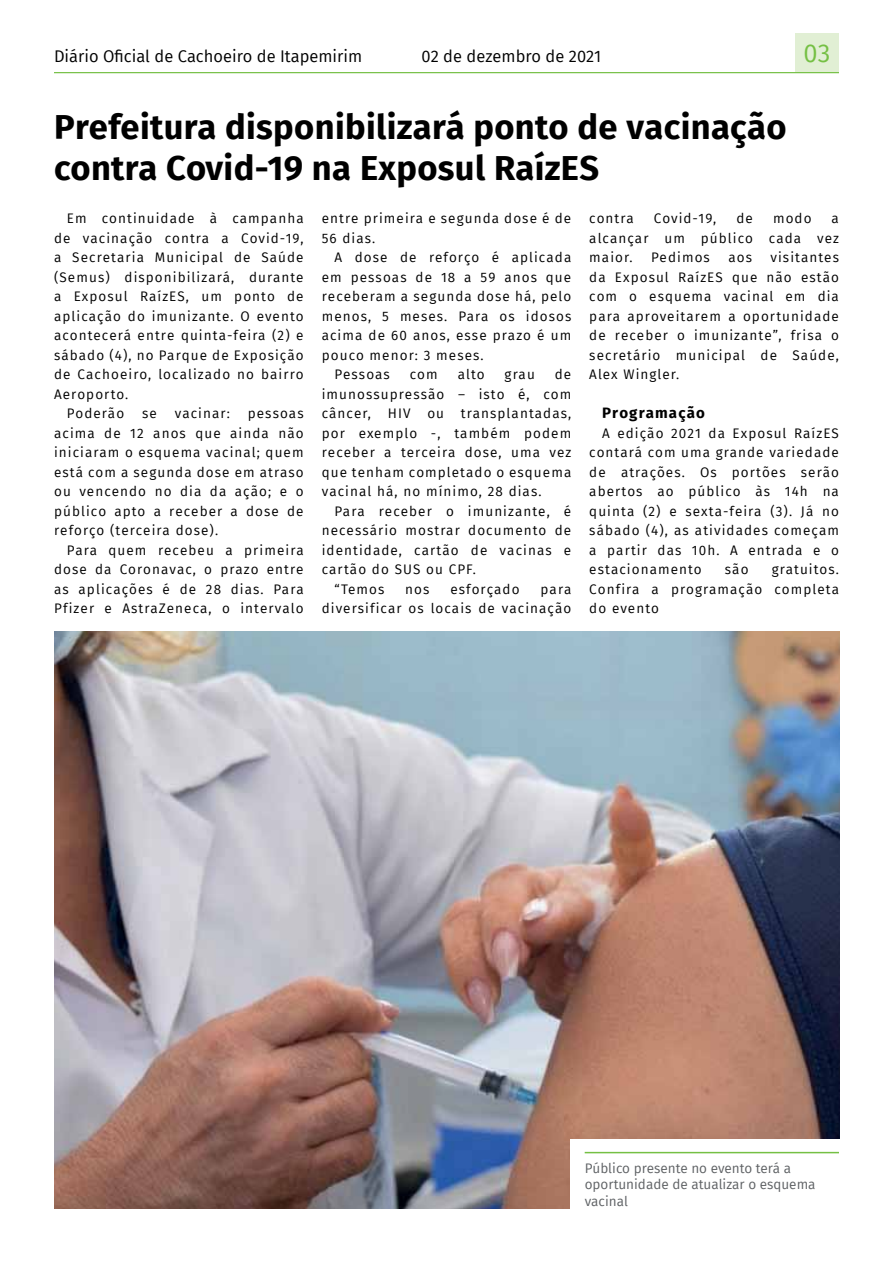
<style>
.page{position:relative;width:893px;height:1263px;background:#fff}
.page>*{position:absolute;margin:0;border:0;box-sizing:border-box;transform-origin:0 0}
.t1{font:700 34.5px/41.4px "Fira Sans";letter-spacing:.01em;color:#000}
.t2{font:25.5px "Fira Sans";color:#75c044}
.t3{font:16.5px "Fira Sans";color:#000}
.t4{font:700 15px "Fira Sans";letter-spacing:.08em;color:#000}
.t5{font:13.5px/19.5px "Fira Sans";letter-spacing:.08em;color:#000;text-align:justify}
.t6{font:13.5px/16.6px "Fira Sans";color:#5e6164}
</style>
<div class="page">
<div style="left:795px;top:33px;width:44px;height:40px;background:#e1efd4"></div>
<hr style="left:54px;top:72px;width:785px;height:1px;background:#75c044">
<img style="left:54px;top:631px;width:785px;height:578px">
<div style="left:570px;top:1138px;width:282px;height:71px;background:#fff"></div>
<hr style="left:585px;top:1152px;width:254px;height:1px;background:#75c044">
<p class="t3" style="left:54px;top:43px;width:310px">Diário Oficial de Cachoeiro de Itapemirim</p>
<p class="t3" style="left:422px;top:43px;width:181px">02 de dezembro de 2021</p>
<h2 class="t2" style="left:804px;top:34px;width:28px">03</h2>
<h1 class="t1" style="left:54px;top:103px;width:734px">Prefeitura disponibilizará ponto de vacinação contra Covid-19 na Exposul RaízES</h1>
<p class="t5" style="left:67px;top:209px;width:238px">Em continuidade à campanha</p>
<p class="t5" style="left:54px;top:228px;width:251px">de vacinação contra a Covid-19,</p>
<p class="t5" style="left:54px;top:248px;width:251px">a Secretaria Municipal de Saúde</p>
<p class="t5" style="left:54px;top:267px;width:251px">(Semus) disponibilizará, durante</p>
<p class="t5" style="left:54px;top:287px;width:251px">a Exposul RaízES, um ponto de</p>
<p class="t5" style="left:54px;top:306px;width:251px">aplicação do imunizante. O evento</p>
<p class="t5" style="left:54px;top:325px;width:251px">acontecerá entre quinta-feira (2) e</p>
<p class="t5" style="left:54px;top:345px;width:251px">sábado (4), no Parque de Exposição</p>
<p class="t5" style="left:54px;top:364px;width:251px">de Cachoeiro, localizado no bairro</p>
<p class="t5" style="left:54px;top:384px;width:76px">Aeroporto.</p>
<p class="t5" style="left:67px;top:403px;width:59px">Poderão</p>
<p class="t5" style="left:142px;top:403px;width:16px">se</p>
<p class="t5" style="left:175px;top:403px;width:57px">vacinar:</p>
<p class="t5" style="left:322px;top:208px;width:251px">entre primeira e segunda dose é de<br>56 dias.</p>
<p class="t5" style="left:334px;top:247px;width:238px">A dose de reforço é aplicada</p>
<p class="t5" style="left:322px;top:267px;width:251px">em pessoas de 18 a 59 anos que</p>
<p class="t5" style="left:322px;top:286px;width:251px">receberam a segunda dose há, pelo</p>
<p class="t5" style="left:322px;top:306px;width:251px">menos, 5 meses. Para os idosos</p>
<p class="t5" style="left:322px;top:325px;width:251px">acima de 60 anos, esse prazo é um</p>
<p class="t5" style="left:322px;top:345px;width:163px">pouco menor: 3 meses.</p>
<p class="t5" style="left:334px;top:364px;width:57px">Pessoas</p>
<p class="t5" style="left:410px;top:364px;width:29px">com</p>
<p class="t5" style="left:458px;top:364px;width:28px">alto</p>
<p class="t5" style="left:505px;top:364px;width:32px">grau</p>
<p class="t5" style="left:589px;top:208px;width:46px">contra</p>
<p class="t5" style="left:654px;top:208px;width:64px">Covid-19,</p>
<p class="t5" style="left:736px;top:208px;width:18px">de</p>
<p class="t5" style="left:773px;top:208px;width:40px">modo</p>
<p class="t5" style="left:589px;top:208px;width:251px;text-indent:242px">a alcançar um público cada vez maior.</p>
<p class="t5" style="left:589px;top:247px;width:251px;text-indent:181px">visitantes da Exposul RaízES que não estão com o esquema vacinal em dia para aproveitarem a oportunidade de receber o imunizante”, frisa o secretário municipal de Saúde, Alex Wingler.</p>
<p class="t4" style="left:602px;top:400px;width:104px">Programação</p>
<p class="t5" style="left:589px;top:423px;width:251px;text-indent:13px">A edição 2021 da Exposul RaízES contará com uma grande variedade de atrações. Os portões serão abertos ao público às 14h na quinta (2) e sexta-feira (3). Já no sábado (4), as atividades começam a partir das 10h. A entrada e o estacionamento</p>
<p class="t5" style="left:651px;top:247px;width:60px">Pedimos</p>
<p class="t5" style="left:728px;top:247px;width:25px">aos</p>
<p class="t5" style="left:322px;top:364px;width:251px;text-indent:233px">de imunossupressão – isto é, com câncer, HIV ou transplantadas, por exemplo -, também podem receber a terceira dose, uma vez que tenham completado o esquema vacinal há, no mínimo, 28 dias.</p>
<p class="t5" style="left:334px;top:501px;width:238px">Para receber o imunizante, é</p>
<p class="t5" style="left:322px;top:520px;width:251px">necessário mostrar documento de</p>
<p class="t5" style="left:322px;top:540px;width:251px">identidade, cartão de vacinas e</p>
<p class="t5" style="left:322px;top:559px;width:156px">cartão do SUS ou CPF.</p>
<p class="t5" style="left:334px;top:579px;width:51px">“Temos</p>
<p class="t5" style="left:405px;top:579px;width:26px">nos</p>
<p class="t5" style="left:450px;top:579px;width:71px">esforçado</p>
<p class="t5" style="left:54px;top:403px;width:251px;text-indent:194px">pessoas acima de 12 anos que ainda não iniciaram o esquema vacinal; quem está com a segunda dose em atraso ou vencendo no dia da ação; e o público apto a receber a dose de reforço (terceira dose).</p>
<p class="t5" style="left:54px;top:540px;width:251px;text-indent:13px">Para quem recebeu a primeira dose da Coronavac, o prazo entre as aplicações é de 28 dias. Para Pfizer e AstraZeneca, o intervalo</p>
<p class="t5" style="left:589px;top:559px;width:251px;text-indent:182px">gratuitos.<br>Confira a programação completa do evento</p>
<p class="t5" style="left:725px;top:559px;width:25px">são</p>
<p class="t5" style="left:322px;top:579px;width:251px;text-align:right">para<br>diversificar os locais de vacinação</p>
<p class="t6" style="left:585px;top:1159px;width:232px">Público presente no evento terá a oportunidade de atualizar o esquema vacinal</p>
</div>
